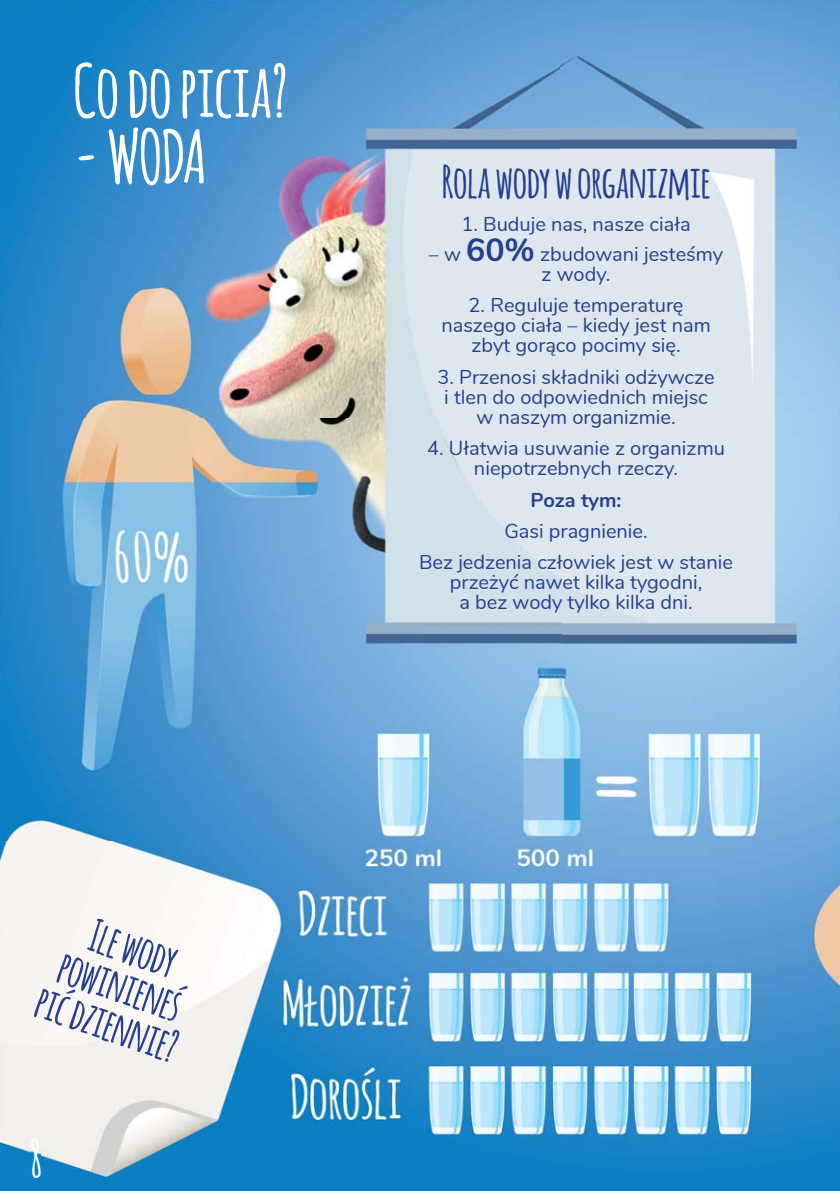
<style>
.page{position:relative;width:840px;height:1191px;background:#fff}
.page>*{position:absolute;margin:0;border:0;box-sizing:border-box;transform-origin:0 0}
.t1{font:700 72px "Amatic";color:#fff}
.t2{font:700 48px "Amatic";color:#fff}
.t3{font:700 44px/40px "Amatic";color:#25408e;text-align:center}
.t4{font:20px/20px "Nunito";color:#25408e;text-align:center}
.t5{font:700 20px "Nunito";color:#25408e}
.s1{font-weight:700;font-size:32px}
</style>
<div class="page">
<img style="left:0;top:0;width:839px;height:1191px">
<img style="left:31px;top:1138px;width:10px;height:40px">
<h1 class="t1" style="left:73px;top:50px;width:216px">Co do picia?</h1>
<h1 class="t1" style="left:73px;top:116px;width:134px">- WODA</h1>
<h3 class="t3" style="left:70px;top:906px;width:149px;rotate:19deg">Ile wody powinieneś pić dziennie?</h3>
<h2 class="t2" style="left:30px;top:1131px;width:14px">8</h2>
<h3 class="t3" style="left:441px;top:162px;width:270px">Rola wody w organizmie</h3>
<p class="t4" style="left:461px;top:214px;width:230px">1. Buduje nas, nasze ciała</p>
<p class="t4" style="left:429px;top:244px;width:295px">– w <span class="s1">60%</span> zbudowani jesteśmy z wody.</p>
<p class="t4" style="left:441px;top:296px;width:271px">2. Reguluje temperaturę naszego ciała – kiedy jest nam zbyt gorąco pocimy się.</p>
<p class="t4" style="left:437px;top:367px;width:278px">3. Przenosi składniki odżywcze i tlen do odpowiednich miejsc w naszym organizmie.</p>
<p class="t4" style="left:427px;top:438px;width:299px">4. Ułatwia usuwanie z organizmu niepotrzebnych rzeczy.</p>
<p class="t5" style="left:530px;top:486px;width:92px">Poza tym:</p>
<p class="t4" style="left:419px;top:515px;width:315px;line-height:31.4px">Gasi pragnienie.<br>Bez jedzenia człowiek jest w stanie</p>
<p class="t4" style="left:449px;top:572px;width:254px">przeżyć nawet kilka tygodni, a bez wody tylko kilka dni.</p>
</div>
